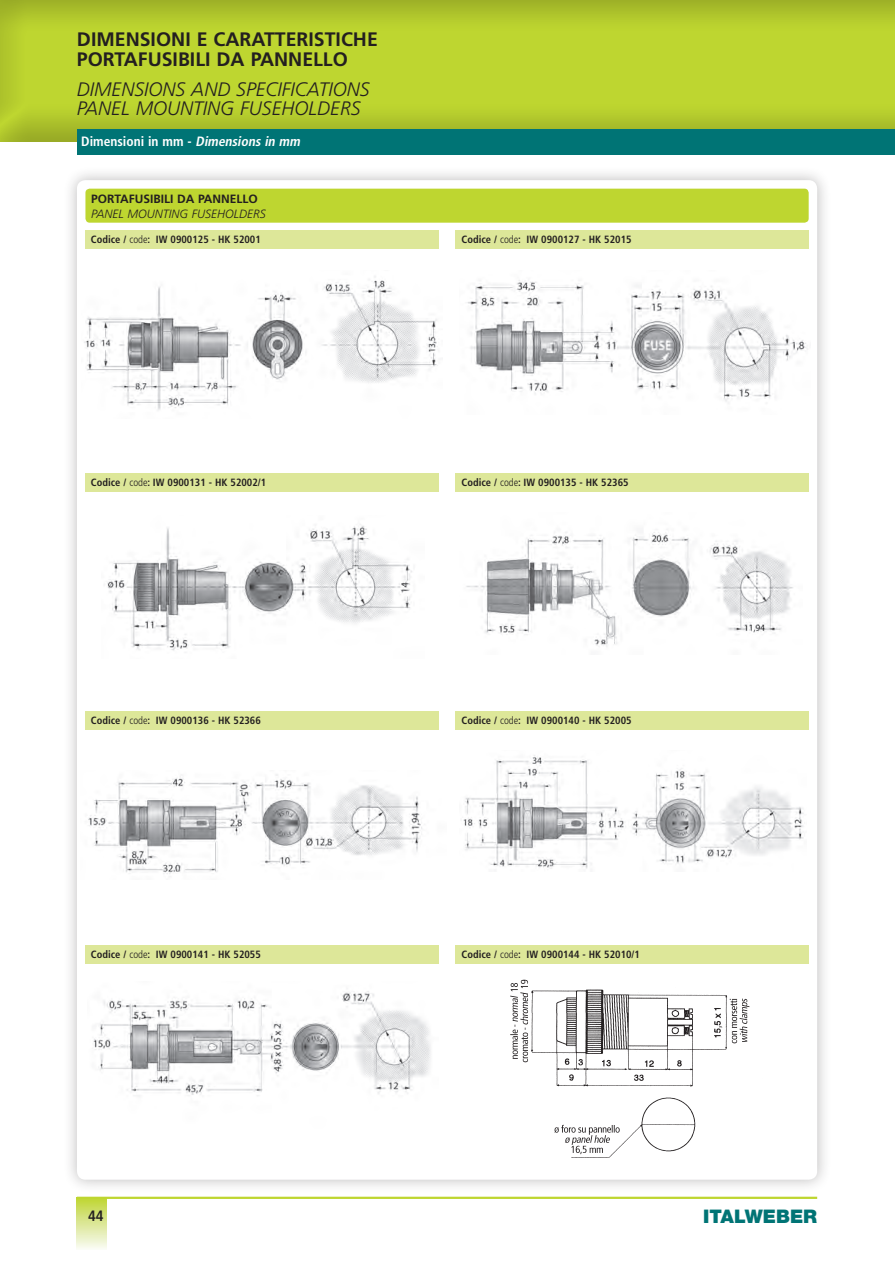
<style>
.page{position:relative;width:895px;height:1264px;background:#fff}
.page>*{position:absolute;margin:0;border:0;box-sizing:border-box;transform-origin:0 0}
.t1{font:italic 300 19.5px/19.5px "Frutiger";color:#231f20}
.t2{font:700 19.5px/19.5px "Frutiger";color:#231f20}
.t3{font:900 18.75px "Helvetica Neue";color:#007475}
.t4{font:700 condensed 15px "Frutiger";color:#231f20}
.t5{font:700 condensed 13.5px "Frutiger";color:#fff}
.t6{font:italic 300 12px "Frutiger";color:#231f20}
.t7{font:700 12px "Frutiger";color:#231f20}
.t8{font:700 condensed 10.5px "Frutiger";color:#231f20}
.s1{font-style:italic}
.s2{font-weight:300}
</style>
<div class="page">
<div style="left:0;top:0;width:895px;height:144px;background:#231f20;opacity:.5"></div>
<div style="left:77px;top:129px;width:818px;height:26px;background:#007475"></div>
<div style="left:63px;top:166px;width:768px;height:1027px;background:#231f20;opacity:.3"></div>
<div style="left:77px;top:180px;width:740px;height:999px;background:#fff;border-radius:9px"></div>
<div style="left:77px;top:1197px;width:30px;height:52px;background:linear-gradient(to bottom,#bed432,#f7faf0)"></div>
<hr style="left:77px;top:1196px;width:740px;height:3px;background:#bed630">
<div style="left:85px;top:231px;width:353px;height:18px;background:#dde799"></div>
<div style="left:85px;top:473px;width:353px;height:18px;background:#dde799"></div>
<div style="left:85px;top:712px;width:353px;height:18px;background:#dde799"></div>
<div style="left:85px;top:945px;width:353px;height:18px;background:#dde799"></div>
<div style="left:455px;top:231px;width:353px;height:18px;background:#dde799"></div>
<div style="left:455px;top:473px;width:353px;height:18px;background:#dde799"></div>
<div style="left:455px;top:712px;width:353px;height:18px;background:#dde799"></div>
<div style="left:455px;top:945px;width:353px;height:18px;background:#dde799"></div>
<div style="left:85px;top:189px;width:723px;height:34px;background:#bed630;border-radius:4px"></div>
<img style="left:84px;top:276px;width:354px;height:134px">
<img style="left:467px;top:280px;width:341px;height:122px">
<img style="left:107px;top:524px;width:305px;height:127px">
<img style="left:466px;top:532px;width:327px;height:115px">
<img style="left:463px;top:755px;width:341px;height:114px">
<img style="left:93px;top:991px;width:338px;height:105px">
<img style="left:510px;top:979px;width:240px;height:179px">
<img style="left:88px;top:774px;width:334px;height:100px">
<h1 class="t2" style="left:77px;top:30px;width:302px">DIMENSIONI E CARATTERISTICH E<br>PORTAFUSIBILI DA PANNELLO</h1>
<h1 class="t1" style="left:77px;top:79px;width:198px">DIMENSIONS AND SPECIFIC</h1>
<h1 class="t1" style="left:77px;top:79px;width:292px;text-indent:230px">ATIONS<br>PANEL MOUNTING FUSEHOLDERS</h1>
<p class="t5" style="left:81px;top:133px;width:223px">Dimensioni in mm - <span class="s1">Dimensions in mm</span></p>
<p class="t7" style="left:91px;top:192px;width:168px">PORTAFUSIBILI DA PANNELLO</p>
<p class="t6" style="left:91px;top:207px;width:175px">PANEL MOUNTING FUSEHOLDERS</p>
<p class="t8" style="left:91px;top:233px;width:171px">Codice / <span class="s2">code</span>: IW 0900125 - HK 52001</p>
<p class="t8" style="left:461px;top:233px;width:171px">Codice / <span class="s2">code</span>: IW 0900127 - HK 52015</p>
<p class="t8" style="left:91px;top:476px;width:177px">Codice / <span class="s2">code</span>: IW 0900131 - HK 52002/1</p>
<p class="t8" style="left:461px;top:476px;width:168px">Codice / <span class="s2">code</span>: IW 0900135 - HK 52365</p>
<p class="t8" style="left:91px;top:714px;width:171px">Codice / <span class="s2">code</span>: IW 0900136 - HK 52366</p>
<p class="t8" style="left:461px;top:714px;width:171px">Codice / <span class="s2">code</span>: IW 0900140 - HK 52005</p>
<p class="t8" style="left:91px;top:948px;width:171px">Codice / <span class="s2">code</span>: IW 0900141 - HK 52055</p>
<p class="t8" style="left:461px;top:948px;width:180px">Codice / <span class="s2">code</span>: IW 0900144 - HK 52010/1</p>
<h3 class="t4" style="left:88px;top:1206px;width:17px">44</h3>
<h2 class="t3" style="left:703px;top:1205px;width:115px">ITALWEBER</h2>
</div>
